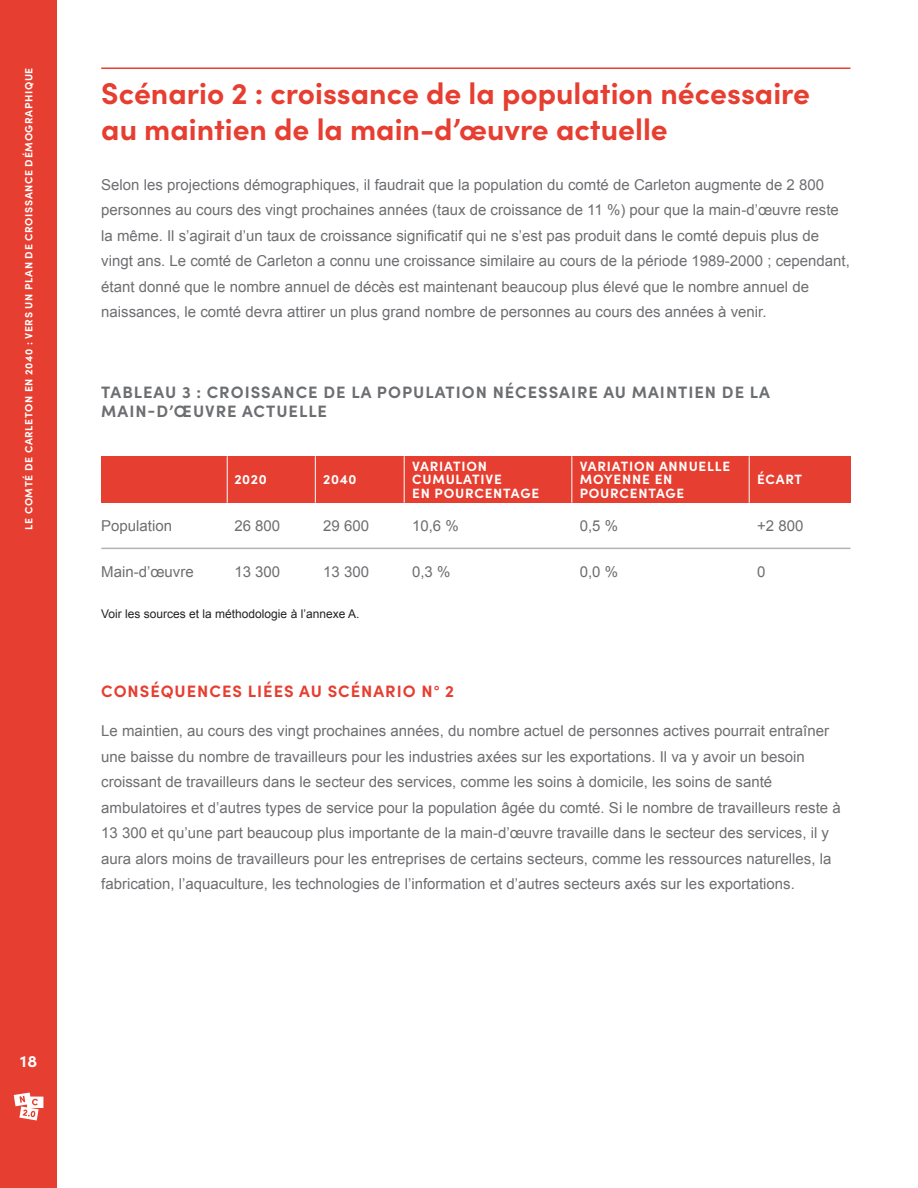
<style>
.page{position:relative;width:918px;height:1188px;background:#fff}
.page>*{position:absolute;margin:0;border:0;box-sizing:border-box;transform-origin:0 0}
.t1{font:700 30px/36px "Sofia Pro";color:#e63e30}
.t2{font:700 16.5px/19.8px "Sofia Pro";letter-spacing:.06em;color:#6d6e71}
.t3{font:700 16.5px "Sofia Pro";letter-spacing:.06em;color:#e63e30}
.t4{font:700 16.5px "Sofia Pro";color:#fff}
.t5{font:15px/25.5px "Arial";color:#6d6e71}
.t6{font:700 13.5px/13.5px "Sofia Pro";letter-spacing:.06em;color:#fff}
.t7{font:12px "Arial";color:#222323}
.t8{font:700 10.5px "Sofia Pro";letter-spacing:.06em;color:#fff}
</style>
<div class="page">
<div style="left:0;top:0;width:57px;height:1188px;background:#e63e30"></div>
<svg style="left:14px;top:1093px;width:29px;height:28px"></svg>
<hr style="left:101px;top:68px;width:749px;height:1px;background:#e63e30">
<div style="left:101px;top:456px;width:749px;height:47px;background:#e63e30"></div>
<hr style="left:227px;top:456px;width:1px;height:47px;background:#fff">
<hr style="left:315px;top:456px;width:1px;height:47px;background:#fff">
<hr style="left:404px;top:456px;width:1px;height:47px;background:#fff">
<hr style="left:571px;top:456px;width:1px;height:47px;background:#fff">
<hr style="left:749px;top:456px;width:1px;height:47px;background:#fff">
<hr style="left:101px;top:548px;width:749px;height:1px;background:#b1b3b6">
<p class="t8" style="left:21px;top:530px;width:464px;rotate:-90deg">LE COMTÉ DE CARLETON EN 2040 : VERS UN PLAN DE CROISSANCE DÉMOGRAPHIQUE</p>
<h1 class="t1" style="left:101px;top:73px;width:710px">Scénario 2 : croissance de la population nécessaire au maintien de la main-d’œuvre actuelle</h1>
<p class="t5" style="left:101px;top:172px;width:750px">Selon les projections démographiques, il faudrait que la population du comté de Carleton augmente de 2 800 personnes au cours des vingt prochaines années (taux de croissance de 11 %) pour que la main-d’œuvre reste la même. Il s’agirait d’un taux de croissance significatif qui ne s’est pas produit dans le comté depuis plus de vingt ans. Le comté de Carleton a connu une croissance similaire au cours de la période 1989-2000 ; cependant, étant donné que le nombre annuel de décès est maintenant beaucoup plus élevé que le nombre annuel de naissances, le comté devra attirer un plus grand nombre de personnes au cours des années à venir.</p>
<p class="t2" style="left:101px;top:381px;width:670px">TABLEAU 3 : CROISSANCE DE LA POPULATION NÉCESSAIRE AU MAINTIEN DE LA<br>MAIN-D’ŒUVRE ACTUELLE</p>
<p class="t5" style="left:101px;top:514px;width:72px">Population</p>
<p class="t5" style="left:101px;top:559px;width:94px">Main-d’œuvre</p>
<p class="t6" style="left:234px;top:472px;width:34px">2020</p>
<p class="t5" style="left:234px;top:514px;width:47px">26 800</p>
<p class="t5" style="left:234px;top:559px;width:47px">13 300</p>
<p class="t6" style="left:323px;top:472px;width:35px">2040</p>
<p class="t5" style="left:323px;top:514px;width:47px">29 600</p>
<p class="t5" style="left:323px;top:559px;width:47px">13 300</p>
<p class="t7" style="left:101px;top:606px;width:260px">Voir les sources et la méthodologie à l’annexe A.</p>
<p class="t6" style="left:412px;top:458px;width:129px">VARIATION<br>CUMULATIVE<br>EN POURCENTAGE</p>
<p class="t5" style="left:412px;top:514px;width:48px">10,6 %</p>
<p class="t5" style="left:412px;top:559px;width:40px">0,3 %</p>
<p class="t6" style="left:580px;top:458px;width:152px">VARIATION ANNUELLE<br>MOYENNE EN<br>POURCENTAGE</p>
<p class="t5" style="left:580px;top:514px;width:40px">0,5 %</p>
<p class="t5" style="left:580px;top:559px;width:40px">0,0 %</p>
<p class="t6" style="left:757px;top:472px;width:46px">ÉCART</p>
<p class="t5" style="left:757px;top:514px;width:48px">+2 800</p>
<p class="t5" style="left:757px;top:559px;width:10px">0</p>
<p class="t3" style="left:101px;top:679px;width:354px">CONSÉQUENCES LIÉES AU SCÉNARIO N° 2</p>
<p class="t5" style="left:101px;top:718px;width:741px">Le maintien, au cours des vingt prochaines années, du nombre actuel de personnes actives pourrait entraîner une baisse du nombre de travailleurs pour les industries axées sur les exportations. Il va y avoir un besoin croissant de travailleurs dans le secteur des services, comme les soins à domicile, les soins de santé ambulatoires et d’autres types de service pour la population âgée du comté. Si le nombre de travailleurs reste à 13 300 et qu’une part beaucoup plus importante de la main-d’œuvre travaille dans le secteur des services, il y aura alors moins de travailleurs pour les entreprises de certains secteurs, comme les ressources naturelles, la fabrication, l’aquaculture, les technologies de l’information et d’autres secteurs axés sur les exportations.</p>
<p class="t4" style="left:20px;top:1048px;width:19px">18</p>
</div>
